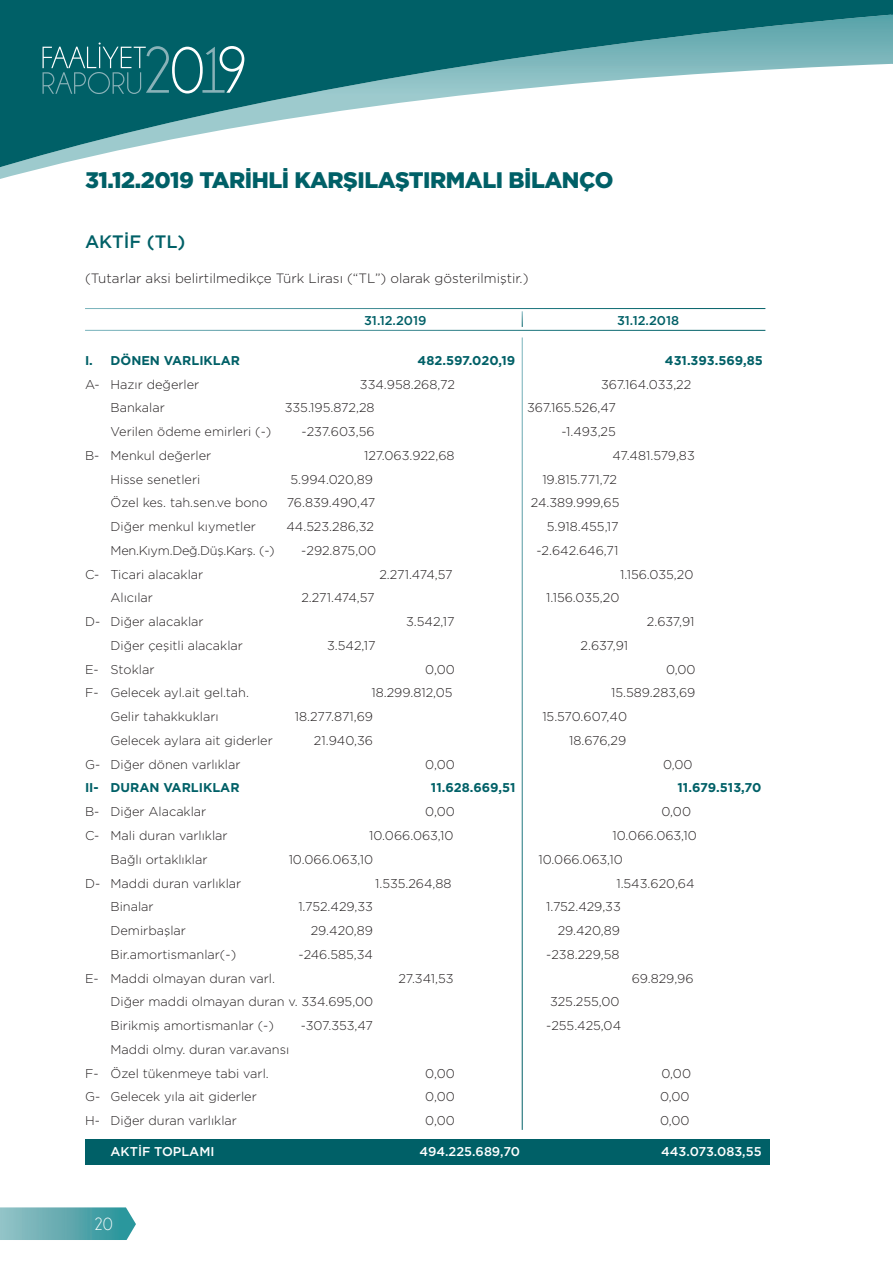
<style>
.page{position:relative;width:893px;height:1263px;background:#fff}
.page>*{position:absolute;margin:0;border:0;box-sizing:border-box;transform-origin:0 0}
.t1{font:900 22.5px "Gotham";letter-spacing:-.02em;color:#006067}
.t2{font:500 18px "Gotham";color:#006067}
.t3{font:18px "Champagne&Limousines";color:#fff}
.t4{font:300 13.5px "Gotham";color:#231f20}
.t5{font:300 12.75px/23.7px "Gotham";color:#231f20}
.t6{font:700 12.75px "Gotham";color:#006067}
.t7{font:500 12.75px "Gotham";color:#fff}
.t8{font:300 12.75px "Gotham";letter-spacing:-.02em;color:#231f20}
.t9{font:500 12.75px "Gotham";color:#006067}
</style>
<div class="page">
<svg style="left:0;top:0;width:891px;height:172px"></svg>
<svg style="left:891px;top:0;width:2px;height:64px"></svg>
<svg style="left:43px;top:43px;width:201px;height:51px"></svg>
<svg style="left:0;top:1207px;width:136px;height:33px"></svg>
<div style="left:85px;top:1140px;width:685px;height:25px;background:#006067"></div>
<svg style="left:522px;top:311px;width:1px;height:16px"></svg>
<h1 class="t1" style="left:85px;top:165px;width:530px">31.12.2019 TARİHLİ KARŞILAŞTIRMALI BİLANÇO</h1>
<h2 class="t2" style="left:85px;top:230px;width:102px">AKTİF (TL)</h2>
<p class="t4" style="left:85px;top:269px;width:445px">(Tutarlar aksi belirtilmedikçe Türk Lirası (“TL”) olarak gösterilmiştir.)</p>
<p class="t9" style="left:364px;top:312px;width:64px">31.12.2019</p>
<p class="t9" style="left:617px;top:312px;width:64px">31.12.2018</p>
<p class="t6" style="left:85px;top:352px;width:157px">I. DÖNEN VARLIKLAR</p>
<p class="t6" style="left:418px;top:352px;width:99px">482.597.020,19</p>
<p class="t6" style="left:665px;top:352px;width:99px">431.393.569,85</p>
<p class="t5" style="left:85px;top:372px;width:116px">A- Hazır değerler</p>
<p class="t5" style="left:360px;top:372px;width:96px">334.958.268,72</p>
<p class="t5" style="left:601px;top:372px;width:92px">367.164.033,22</p>
<p class="t5" style="left:111px;top:396px;width:56px">Bankalar</p>
<p class="t5" style="left:285px;top:396px;width:91px">335.195.872,28</p>
<p class="t5" style="left:527px;top:396px;width:90px">367.165.526,47</p>
<p class="t5" style="left:111px;top:419px;width:162px">Verilen ödeme emirleri (-)</p>
<p class="t5" style="left:301px;top:419px;width:75px">-237.603,56</p>
<p class="t5" style="left:561px;top:419px;width:56px">-1.493,25</p>
<p class="t5" style="left:85px;top:443px;width:128px">B- Menkul değerler</p>
<p class="t5" style="left:364px;top:443px;width:92px">127.063.922,68</p>
<p class="t5" style="left:613px;top:443px;width:84px">47.481.579,83</p>
<p class="t5" style="left:111px;top:467px;width:91px">Hisse senetleri</p>
<p class="t5" style="left:291px;top:467px;width:84px">5.994.020,89</p>
<p class="t5" style="left:542px;top:467px;width:76px">19.815.771,72</p>
<p class="t5" style="left:111px;top:491px;width:158px">Özel kes. tah.sen.ve bono</p>
<p class="t5" style="left:287px;top:491px;width:90px">76.839.490,47</p>
<p class="t5" style="left:531px;top:491px;width:90px">24.389.999,65</p>
<p class="t5" style="left:111px;top:514px;width:147px">Diğer menkul kıymetler</p>
<p class="t5" style="left:286px;top:514px;width:89px">44.523.286,32</p>
<p class="t5" style="left:547px;top:514px;width:74px">5.918.455,17</p>
<p class="t8" style="left:111px;top:542px;width:166px">Men.Kıym.Değ.Düş.Karş. (-)</p>
<p class="t5" style="left:301px;top:538px;width:76px">-292.875,00</p>
<p class="t5" style="left:536px;top:538px;width:84px">-2.642.646,71</p>
<p class="t5" style="left:85px;top:562px;width:120px">C- Ticari alacaklar</p>
<p class="t5" style="left:379px;top:562px;width:75px">2.271.474,57</p>
<p class="t5" style="left:620px;top:562px;width:75px">1.156.035,20</p>
<p class="t5" style="left:111px;top:586px;width:44px">Alıcılar</p>
<p class="t5" style="left:301px;top:586px;width:75px">2.271.474,57</p>
<p class="t5" style="left:546px;top:586px;width:75px">1.156.035,20</p>
<p class="t5" style="left:85px;top:609px;width:120px">D- Diğer alacaklar</p>
<p class="t5" style="left:406px;top:609px;width:50px">3.542,17</p>
<p class="t5" style="left:647px;top:609px;width:49px">2.637,91</p>
<p class="t5" style="left:111px;top:633px;width:134px">Diğer çeşitli alacaklar</p>
<p class="t5" style="left:327px;top:633px;width:50px">3.542,17</p>
<p class="t5" style="left:581px;top:633px;width:49px">2.637,91</p>
<p class="t5" style="left:85px;top:657px;width:71px">E- Stoklar</p>
<p class="t5" style="left:425px;top:657px;width:31px">0,00</p>
<p class="t5" style="left:666px;top:657px;width:31px">0,00</p>
<p class="t5" style="left:85px;top:681px;width:165px">F- Gelecek ayl.ait gel.tah.</p>
<p class="t5" style="left:371px;top:681px;width:83px">18.299.812,05</p>
<p class="t5" style="left:611px;top:681px;width:86px">15.589.283,69</p>
<p class="t5" style="left:111px;top:704px;width:110px">Gelir tahakkukları</p>
<p class="t5" style="left:295px;top:704px;width:80px">18.277.871,69</p>
<p class="t5" style="left:542px;top:704px;width:86px">15.570.607,40</p>
<p class="t5" style="left:111px;top:728px;width:164px">Gelecek aylara ait giderler</p>
<p class="t5" style="left:314px;top:728px;width:61px">21.940,36</p>
<p class="t5" style="left:569px;top:728px;width:59px">18.676,29</p>
<p class="t5" style="left:85px;top:752px;width:157px">G- Diğer dönen varlıklar</p>
<p class="t5" style="left:425px;top:752px;width:31px">0,00</p>
<p class="t5" style="left:663px;top:752px;width:31px">0,00</p>
<p class="t6" style="left:85px;top:779px;width:156px">II- DURAN VARLIKLAR</p>
<p class="t6" style="left:431px;top:779px;width:86px">11.628.669,51</p>
<p class="t6" style="left:678px;top:779px;width:85px">11.679.513,70</p>
<p class="t5" style="left:85px;top:799px;width:123px">B- Diğer Alacaklar</p>
<p class="t5" style="left:425px;top:799px;width:31px">0,00</p>
<p class="t5" style="left:661px;top:799px;width:31px">0,00</p>
<p class="t5" style="left:85px;top:823px;width:144px">C- Mali duran varlıklar</p>
<p class="t5" style="left:369px;top:823px;width:86px">10.066.063,10</p>
<p class="t5" style="left:613px;top:823px;width:86px">10.066.063,10</p>
<p class="t5" style="left:111px;top:847px;width:99px">Bağlı ortaklıklar</p>
<p class="t5" style="left:289px;top:847px;width:86px">10.066.063,10</p>
<p class="t5" style="left:538px;top:847px;width:86px">10.066.063,10</p>
<p class="t5" style="left:85px;top:871px;width:158px">D- Maddi duran varlıklar</p>
<p class="t5" style="left:375px;top:871px;width:78px">1.535.264,88</p>
<p class="t5" style="left:616px;top:871px;width:80px">1.543.620,64</p>
<p class="t5" style="left:111px;top:894px;width:45px">Binalar</p>
<p class="t5" style="left:298px;top:894px;width:76px">1.752.429,33</p>
<p class="t5" style="left:546px;top:894px;width:76px">1.752.429,33</p>
<p class="t5" style="left:111px;top:918px;width:77px">Demirbaşlar</p>
<p class="t5" style="left:311px;top:918px;width:64px">29.420,89</p>
<p class="t5" style="left:558px;top:918px;width:64px">29.420,89</p>
<p class="t5" style="left:111px;top:942px;width:127px">Bir.amortismanlar(-)</p>
<p class="t5" style="left:298px;top:942px;width:76px">-246.585,34</p>
<p class="t5" style="left:546px;top:942px;width:75px">-238.229,58</p>
<p class="t5" style="left:85px;top:966px;width:191px">E- Maddi olmayan duran varl.</p>
<p class="t5" style="left:398px;top:966px;width:57px">27.341,53</p>
<p class="t5" style="left:632px;top:966px;width:63px">69.829,96</p>
<p class="t5" style="left:111px;top:989px;width:264px">Diğer maddi olmayan duran v. 334.695,00</p>
<p class="t5" style="left:550px;top:989px;width:71px">325.255,00</p>
<p class="t5" style="left:111px;top:1013px;width:165px">Birikmiş amortismanlar (-)</p>
<p class="t5" style="left:301px;top:1013px;width:74px">-307.353,47</p>
<p class="t5" style="left:546px;top:1013px;width:76px">-255.425,04</p>
<p class="t5" style="left:85px;top:1037px;width:206px;text-indent:26px">Maddi olmy. duran var.avansı<br>F- Özel tükenmeye tabi varl.</p>
<p class="t5" style="left:425px;top:1061px;width:31px">0,00</p>
<p class="t5" style="left:661px;top:1061px;width:31px">0,00</p>
<p class="t5" style="left:85px;top:1084px;width:173px">G- Gelecek yıla ait giderler</p>
<p class="t5" style="left:425px;top:1084px;width:31px">0,00</p>
<p class="t5" style="left:660px;top:1084px;width:31px">0,00</p>
<p class="t5" style="left:85px;top:1108px;width:154px">H- Diğer duran varlıklar</p>
<p class="t5" style="left:425px;top:1108px;width:31px">0,00</p>
<p class="t5" style="left:660px;top:1108px;width:31px">0,00</p>
<p class="t7" style="left:111px;top:1143px;width:105px">AKTİF TOPLAMI</p>
<p class="t7" style="left:420px;top:1143px;width:102px">494.225.689,70</p>
<p class="t7" style="left:661px;top:1143px;width:102px">443.073.083,55</p>
<h2 class="t3" style="left:94px;top:1215px;width:20px">20</h2>
</div>
